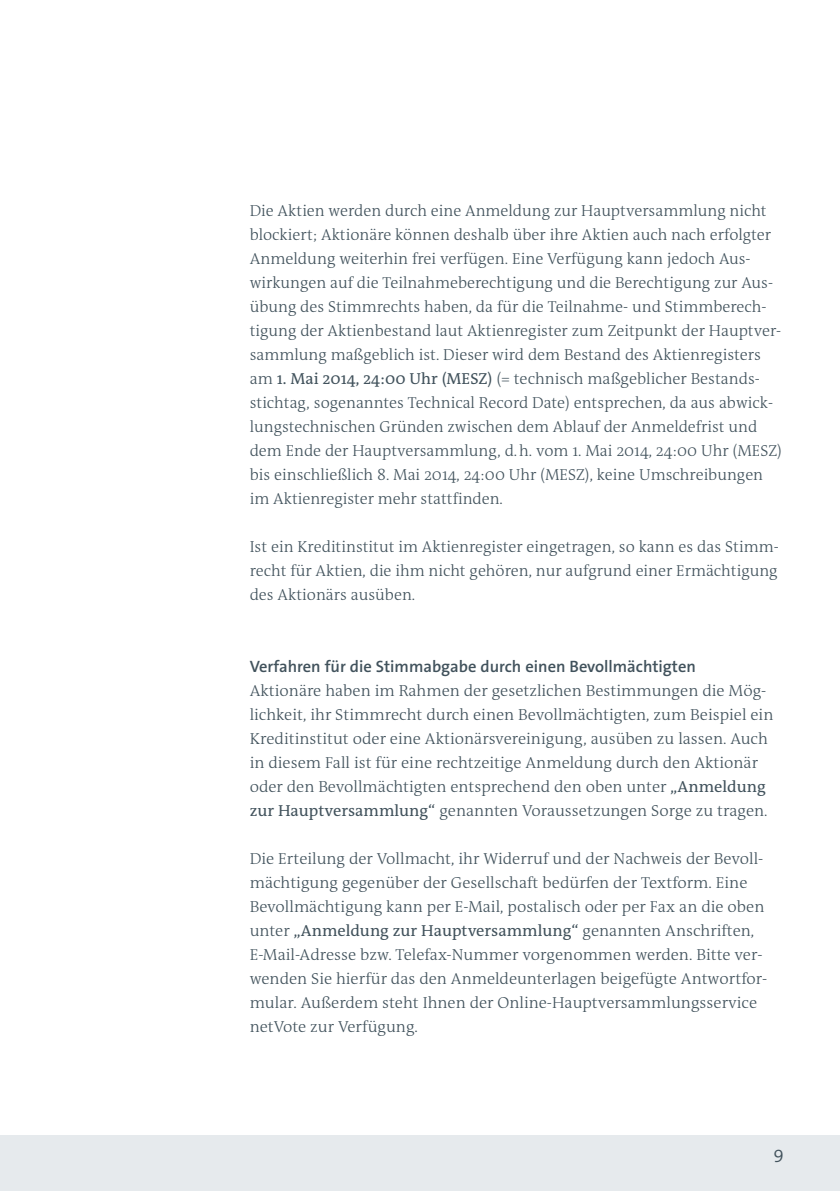
<style>
.page{position:relative;width:840px;height:1191px;background:#fff}
.page>*{position:absolute;margin:0;border:0;box-sizing:border-box;transform-origin:0 0}
.t1{font:18px "The Sans LP4 Se Lig";color:#41525c}
.Subhead{font:16.4px "The Sans LP6 Se Bld";color:#41525c}
.Copy{font:300 16px/24px "The Antiqua B W3";color:#41525c}
.s1{font-family:"The Antiqua B W5 Plain";font-weight:400}
</style>
<div class="page">
<div style="left:0;top:1134px;width:839px;height:57px;background:#e6eaed"></div>
<p class="Copy" style="left:249px;top:199px;width:533px">Die Aktien werden durch eine Anmeldung zur Hauptversammlung nicht blockiert; Aktionäre können deshalb über ihre Aktien auch nach erfolgter Anmeldung weiterhin frei verfügen. Eine Verfügung kann jedoch Aus&shy;wirkungen auf die Teilnahmeberechtigung und die Berechtigung zur Aus&shy;übung des Stimmrechts haben, da für die Teilnahme- und Stimmberech&shy;tigung der Aktienbestand laut Aktienregister zum Zeitpunkt der Hauptver&shy;sammlung maßgeblich ist. Dieser wird dem Bestand des Aktienregisters am <span class="s1">1. Mai 2014, 24:00 Uhr (MESZ)</span> (= technisch maßgeblicher Bestands&shy;stichtag, sogenanntes Technical Record Date) entsprechen, da aus abwick&shy;lungstechnischen Gründen zwischen dem Ablauf der Anmeldefrist und dem Ende der Hauptversammlung, d.h. vom 1. Mai 2014, 24:00 Uhr (MESZ) bis einschließlich 8. Mai 2014, 24:00 Uhr (MESZ), keine Umschreibungen im Aktienregister mehr stattfinden.</p>
<p class="Copy" style="left:249px;top:535px;width:530px;text-align:justify">Ist ein Kreditinstitut im Aktienregister eingetragen, so kann es das Stimm&shy;recht für Aktien, die ihm nicht gehören, nur aufgrund einer Ermächtigung des Aktionärs ausüben.</p>
<p class="Subhead" style="left:249px;top:656px;width:447px">Verfahren für die Stimmabgabe durch einen Bevollmächtigten</p>
<p class="Copy" style="left:249px;top:679px;width:525px">Aktionäre haben im Rahmen der gesetzlichen Bestimmungen die Mög&shy;lichkeit, ihr Stimmrecht durch einen Bevollmächtigten, zum Beispiel ein Kreditinstitut oder eine Aktionärsvereinigung, ausüben zu lassen. Auch in diesem Fall ist für eine rechtzeitige Anmeldung durch den Aktionär oder den Bevollmächtigten entsprechend den oben unter <span class="s1">„Anmeldung zur Hauptversammlung“</span> genannten Voraussetzungen Sorge zu tragen.</p>
<p class="Copy" style="left:249px;top:847px;width:519px">Die Erteilung der Vollmacht, ihr Widerruf und der Nachweis der Bevoll&shy;mächtigung gegenüber der Gesellschaft bedürfen der Textform. Eine Bevollmächtigung kann per E-Mail, postalisch oder per Fax an die oben unter <span class="s1">„Anmeldung zur Hauptversammlung“</span> genannten Anschriften, E-Mail-Adresse bzw. Telefax-Nummer vorgenommen werden. Bitte ver&shy;wenden Sie hierfür das den Anmeldeunterlagen beigefügte Antwortfor&shy;mular. Außerdem steht Ihnen der Online-Hauptversammlungsservice netVote zur Verfügung.</p>
<p class="t1" style="left:773px;top:1144px;width:12px">9</p>
</div>
